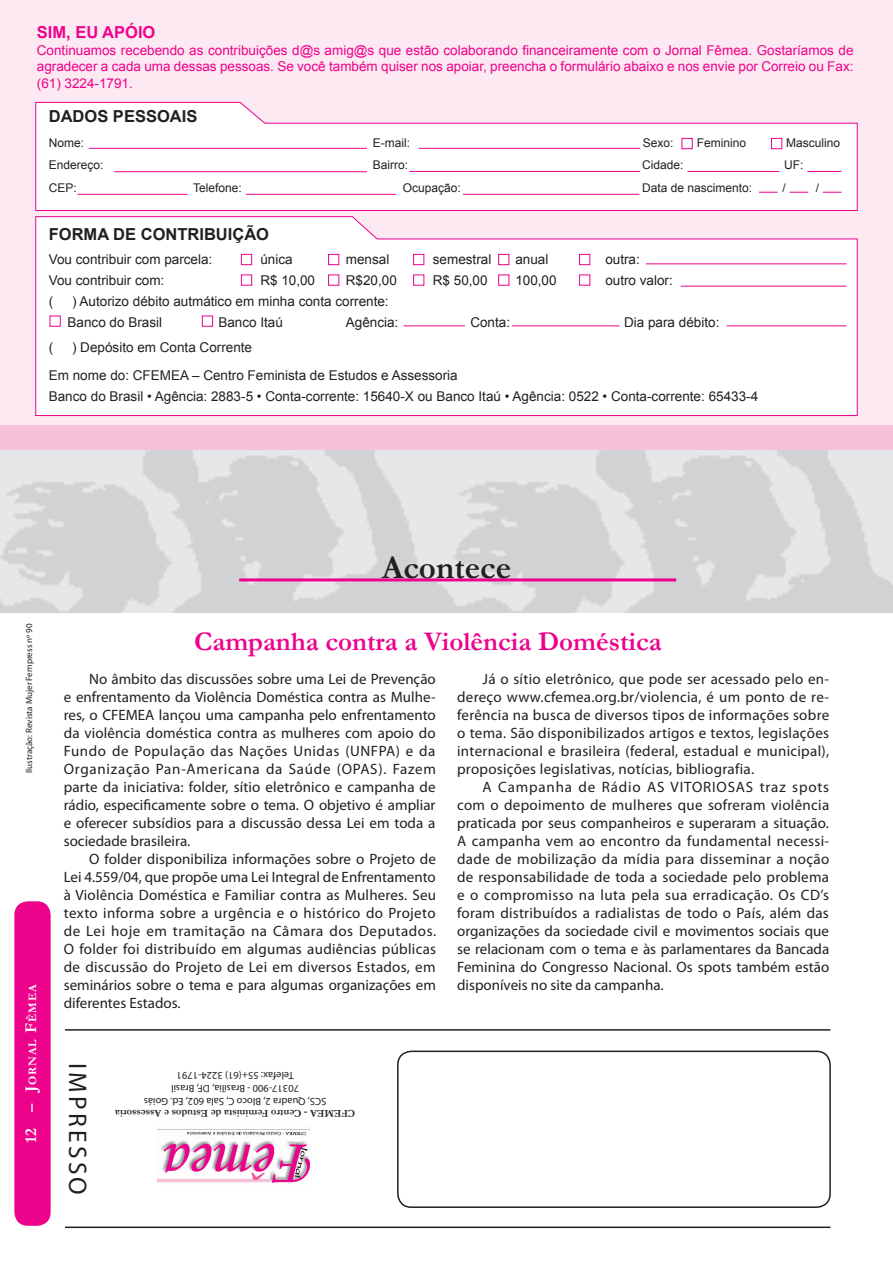
<style>
.page{position:relative;width:893px;height:1263px;background:#fff}
.page>*{position:absolute;margin:0;border:0;box-sizing:border-box;transform-origin:0 0}
.t1{font:700 33px "Garamond";color:#231f20}
.t2{font:700 27px "Garamond";color:#ed028c}
.t3{font:900 25.5px "Helvetica";letter-spacing:.13em;color:#231f20}
.t4{font:700 16.5px "Arial";color:#231f20}
.t5{font:700 16.5px "Arial";color:#ed028c}
.t6{font:300 15px/18px "Garamond";color:#231f20;text-align:justify}
.t7{font:13.5px/21px "Arial";color:#231f20}
.t8{font:13.5px/16.5px "Arial";color:#ed028c;text-align:justify}
.t9{font:12px "Arial";color:#231f20}
.t10{font:700 11.55px "Garamond";letter-spacing:.085em;color:#fff}
.t11{font:300 10.5px/12.6px "Garamond";color:#231f20;text-align:center}
.t12{font:700 10.5px "Garamond";color:#231f20}
.t13{font:300 9px "Garamond";color:#231f20}
.s1{font-size:16.5px}
</style>
<div class="page">
<div style="left:0;top:0;width:893px;height:432px;background:#fce9f1"></div>
<hr style="left:65px;top:1226px;width:765px;height:2px;background:#231f20">
<hr style="left:65px;top:1029px;width:765px;height:1px;background:#231f20">
<svg style="left:397px;top:1051px;width:434px;height:157px"></svg>
<img style="left:157px;top:1129px;width:154px;height:54px">
<svg style="left:35px;top:102px;width:823px;height:109px;background:#fef5fa"></svg>
<div style="left:682px;top:138px;width:10px;height:11px;background:#fff"></div>
<div style="left:682px;top:138px;width:11px;height:11px;border:1px solid #ed028c"></div>
<div style="left:771px;top:138px;width:11px;height:11px;background:#fff"></div>
<div style="left:771px;top:138px;width:11px;height:11px;border:1px solid #ed028c"></div>
<svg style="left:35px;top:216px;width:823px;height:200px;background:#fef9fc"></svg>
<div style="left:241px;top:254px;width:11px;height:11px;background:#fff"></div>
<div style="left:241px;top:254px;width:11px;height:11px;border:1px solid #ed028c"></div>
<div style="left:329px;top:254px;width:10px;height:11px;background:#fff"></div>
<div style="left:328px;top:254px;width:11px;height:11px;border:1px solid #ed028c"></div>
<div style="left:414px;top:254px;width:10px;height:11px;background:#fff"></div>
<div style="left:413px;top:254px;width:11px;height:11px;border:1px solid #ed028c"></div>
<div style="left:499px;top:254px;width:10px;height:11px;background:#fff"></div>
<div style="left:498px;top:254px;width:11px;height:11px;border:1px solid #ed028c"></div>
<div style="left:580px;top:254px;width:10px;height:11px;background:#fff"></div>
<div style="left:579px;top:254px;width:11px;height:11px;border:1px solid #ed028c"></div>
<div style="left:241px;top:275px;width:11px;height:10px;background:#fff"></div>
<div style="left:241px;top:274px;width:11px;height:12px;border:1px solid #ed028c"></div>
<div style="left:329px;top:275px;width:10px;height:10px;background:#fff"></div>
<div style="left:328px;top:274px;width:11px;height:12px;border:1px solid #ed028c"></div>
<div style="left:414px;top:275px;width:10px;height:10px;background:#fff"></div>
<div style="left:413px;top:274px;width:11px;height:12px;border:1px solid #ed028c"></div>
<div style="left:499px;top:275px;width:10px;height:10px;background:#fff"></div>
<div style="left:498px;top:274px;width:11px;height:12px;border:1px solid #ed028c"></div>
<div style="left:580px;top:275px;width:10px;height:10px;background:#fff"></div>
<div style="left:579px;top:274px;width:11px;height:12px;border:1px solid #ed028c"></div>
<div style="left:202px;top:316px;width:11px;height:10px;background:#fff"></div>
<div style="left:202px;top:316px;width:11px;height:11px;border:1px solid #ed028c"></div>
<hr style="left:89px;top:148px;width:278px;height:1px;background:#ed028c">
<hr style="left:114px;top:171px;width:253px;height:1px;background:#ed028c">
<hr style="left:77px;top:194px;width:110px;height:1px;background:#ed028c">
<hr style="left:419px;top:148px;width:221px;height:1px;background:#ed028c">
<hr style="left:409px;top:171px;width:231px;height:1px;background:#ed028c">
<hr style="left:687px;top:171px;width:92px;height:1px;background:#ed028c">
<hr style="left:807px;top:171px;width:34px;height:1px;background:#ed028c">
<hr style="left:246px;top:194px;width:150px;height:1px;background:#ed028c">
<svg style="left:823px;top:192px;width:18px;height:1px"></svg>
<svg style="left:790px;top:192px;width:18px;height:1px"></svg>
<svg style="left:759px;top:192px;width:19px;height:1px"></svg>
<hr style="left:463px;top:194px;width:176px;height:1px;background:#ed028c">
<hr style="left:646px;top:264px;width:200px;height:1px;background:#ed028c">
<hr style="left:681px;top:286px;width:165px;height:1px;background:#ed028c">
<hr style="left:727px;top:326px;width:119px;height:1px;background:#ed028c">
<hr style="left:512px;top:326px;width:107px;height:1px;background:#ed028c">
<hr style="left:403px;top:326px;width:62px;height:1px;background:#ed028c">
<div style="left:50px;top:316px;width:10px;height:10px;background:#fff"></div>
<div style="left:50px;top:316px;width:11px;height:11px;border:1px solid #ed028c"></div>
<div style="left:0;top:425px;width:893px;height:25px;background:#f7c1d9"></div>
<div style="left:0;top:450px;width:441px;height:162px;background:linear-gradient(to right,#d9dadc,#d9dadc)"></div>
<hr style="left:239px;top:578px;width:437px;height:3px;background:#ed028c">
<div style="left:14px;top:901px;width:37px;height:325px;background:#ed028c"></div>
<p class="t5" style="left:37px;top:22px;width:120px">SIM, EU APÓIO</p>
<p class="t8" style="left:37px;top:42px;width:818px">Continuamos recebendo as contribuições d@s amig@s que estão colaborando financeiramente com o Jornal Fêmea. Gostaríamos de agradecer a cada uma dessas pessoas. Se você também quiser nos apoiar, preencha o formulário abaixo e nos envie por Correio ou Fax: (61) 3224-1791.</p>
<p class="t4" style="left:49px;top:106px;width:150px">DADOS PESSOAIS</p>
<p class="t9" style="left:49px;top:135px;width:37px">Nome:</p>
<p class="t9" style="left:373px;top:135px;width:39px">E-mail:</p>
<p class="t9" style="left:643px;top:135px;width:32px">Sexo:</p>
<p class="t9" style="left:697px;top:135px;width:51px">Feminino</p>
<p class="t9" style="left:786px;top:135px;width:56px">Masculino</p>
<p class="t9" style="left:49px;top:157px;width:56px">Endereço:</p>
<p class="t9" style="left:373px;top:157px;width:37px">Bairro:</p>
<p class="t9" style="left:642px;top:157px;width:43px">Cidade:</p>
<p class="t9" style="left:784px;top:157px;width:21px">UF:</p>
<p class="t9" style="left:49px;top:180px;width:30px">CEP:</p>
<p class="t9" style="left:193px;top:180px;width:50px">Telefone:</p>
<p class="t9" style="left:403px;top:180px;width:60px">Ocupação:</p>
<p class="t9" style="left:642px;top:180px;width:112px">Data de nascimento:</p>
<p class="t9" style="left:782px;top:180px;width:5px">/</p>
<p class="t9" style="left:816px;top:180px;width:5px">/</p>
<p class="t4" style="left:49px;top:223px;width:222px">FORMA DE CONTRIBUIÇÃO</p>
<p class="t7" style="left:49px;top:248px;width:165px">Vou contribuir com parcela:</p>
<p class="t7" style="left:260px;top:248px;width:34px">única</p>
<p class="t7" style="left:346px;top:248px;width:45px">mensal</p>
<p class="t7" style="left:433px;top:248px;width:60px">semestral</p>
<p class="t7" style="left:515px;top:248px;width:35px">anual</p>
<p class="t7" style="left:605px;top:248px;width:36px">outra:</p>
<p class="t7" style="left:49px;top:269px;width:117px">Vou contribuir com:</p>
<p class="t7" style="left:260px;top:269px;width:56px">R$ 10,00</p>
<p class="t7" style="left:346px;top:269px;width:53px">R$20,00</p>
<p class="t7" style="left:433px;top:269px;width:56px">R$ 50,00</p>
<p class="t7" style="left:515px;top:269px;width:43px">100,00</p>
<p class="t7" style="left:605px;top:269px;width:69px">outro valor:</p>
<p class="t7" style="left:49px;top:290px;width:6px">(</p>
<p class="t7" style="left:68px;top:290px;width:323px;text-indent:4px">) Autorizo débito autmático em minha conta corrente:<br>Banco do Brasil</p>
<p class="t7" style="left:218px;top:311px;width:66px">Banco Itaú</p>
<p class="t7" style="left:346px;top:311px;width:54px">Agência:</p>
<p class="t7" style="left:470px;top:311px;width:41px">Conta:</p>
<p class="t7" style="left:624px;top:311px;width:97px">Dia para débito:</p>
<p class="t7" style="left:49px;top:337px;width:6px">(</p>
<p class="t7" style="left:49px;top:333px;width:410px;line-height:27.8px;text-indent:23px">) Depósito em Conta Corrente<br>Em nome do: CFEMEA – Centro Feminista de Estudos e Assessoria</p>
<p class="t7" style="left:49px;top:385px;width:711px">Banco do Brasil • Agência: 2883-5 • Conta-corrente: 15640-X ou Banco Itaú • Agência: 0522 • Conta-corrente: 65433-4</p>
<p class="t13" style="left:24px;top:773px;width:151px;rotate:-90deg">Ilustração: Revista Mujer Fempress nº 90</p>
<p class="t10" style="left:25px;top:1143px;width:160px;rotate:-90deg"><span class="s1">12 – J</span>ORNAL <span class="s1">F</span>ÊMEA</p>
<h1 class="t1" style="left:382px;top:545px;width:131px">Acontece</h1>
<h2 class="t2" style="left:194px;top:623px;width:469px">Campanha contra a Violência Doméstica</h2>
<p class="t6" style="left:64px;top:670px;width:374px;text-indent:26px">No âmbito das discussões sobre uma Lei de Prevenção e enfrentamento da Violência Doméstica contra as Mulhe&shy;res, o CFEMEA lançou uma campanha pelo enfrentamento da violência doméstica contra as mulheres com apoio do Fundo de População das Nações Unidas (UNFPA) e da Organização Pan-Americana da Saúde (OPAS). Fazem parte da iniciativa: folder, sítio eletrônico e campanha de rádio, especificamente sobre o tema. O objetivo é ampliar e oferecer subsídios para a discussão dessa Lei em toda a sociedade brasileira.</p>
<p class="t6" style="left:64px;top:850px;width:374px;text-indent:26px">O folder disponibiliza informações sobre o Projeto de Lei 4.559/04, que propõe uma Lei Integral de Enfrentamento à Violência Doméstica e Familiar contra as Mulheres. Seu texto informa sobre a urgência e o histórico do Projeto de Lei hoje em tramitação na Câmara dos Deputados.<br>O folder foi distribuído em algumas audiências públicas de discussão do Projeto de Lei em diversos Estados, em seminários sobre o tema e para algumas organizações em diferentes Estados.</p>
<p class="t6" style="left:457px;top:670px;width:374px;text-indent:25px">Já o sítio eletrônico, que pode ser acessado pelo en&shy;dereço www.cfemea.org.br/violencia, é um ponto de re&shy;ferência na busca de diversos tipos de informações sobre o tema. São disponibilizados artigos e textos, legislações internacional e brasileira (federal, estadual e municipal), proposições legislativas, notícias, bibliografia.</p>
<p class="t6" style="left:457px;top:778px;width:374px;text-indent:26px">A Campanha de Rádio AS VITORIOSAS traz spots com o depoimento de mulheres que sofreram violência praticada por seus companheiros e superaram a situação.<br>A campanha vem ao encontro da fundamental necessi&shy;dade de mobilização da mídia para disseminar a noção de responsabilidade de toda a sociedade pelo problema e o compromisso na luta pela sua erradicação. Os CD’s foram distribuídos a radialistas de todo o País, além das organizações da sociedade civil e movimentos sociais que se relacionam com o tema e às parlamentares da Bancada Feminina do Congresso Nacional. Os spots também estão disponíveis no site da campanha.</p>
<h3 class="t3" style="left:91px;top:1063px;width:134px;rotate:90deg">IMPRESSO</h3>
<p class="t11" style="left:326px;top:1107px;width:184px;rotate:-180deg">SCS, Quadra 2, Bloco C, Sala 602, Ed. Goiás<br>70317-900 - Brasília, DF, Brasil<br>Telefax: 55+(61) 3224-1791</p>
<p class="t12" style="left:355px;top:1121px;width:241px;rotate:-180deg">CFEMEA - Centro Feminista de Estudos e Assessoria</p>
</div>
